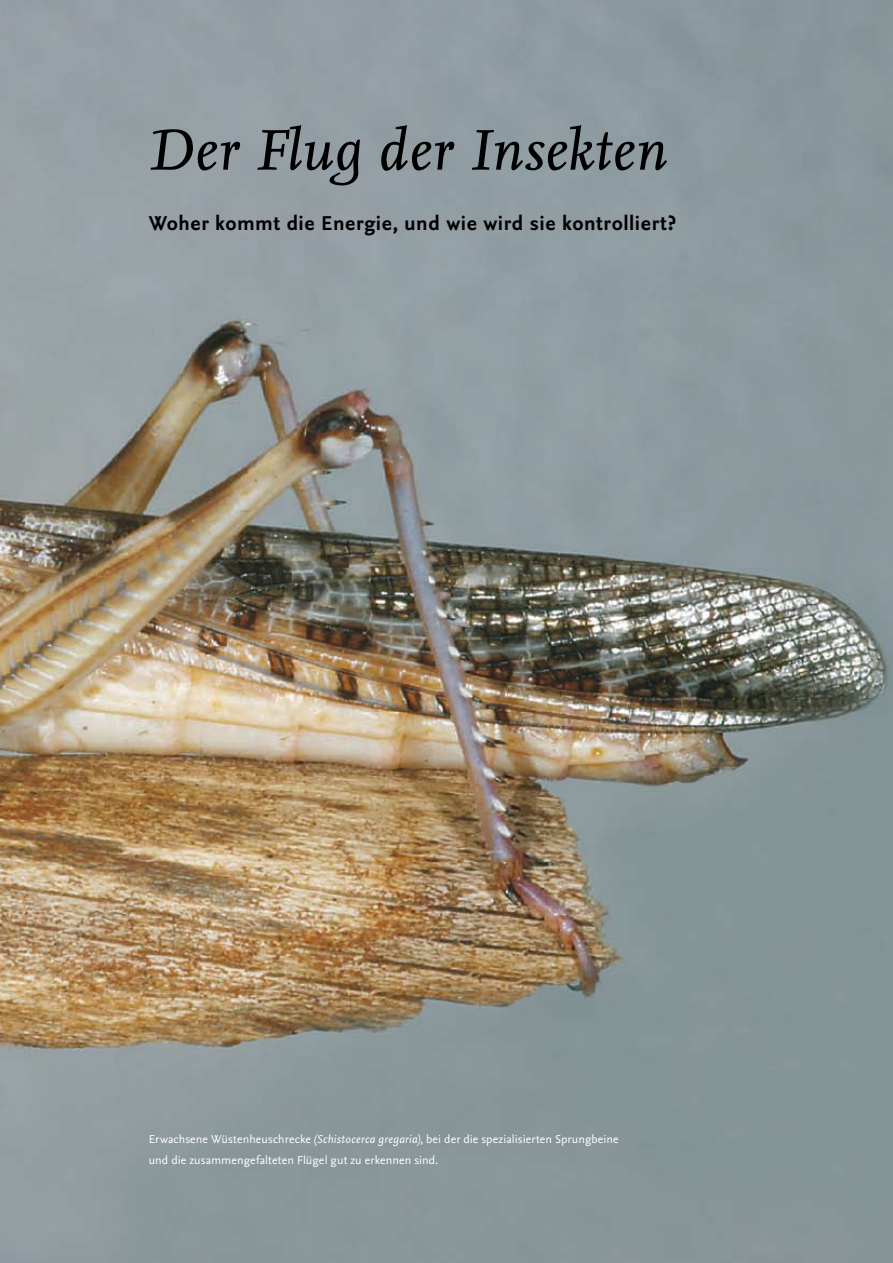
<style>
.page{position:relative;width:893px;height:1263px;background:#fff}
.page>*{position:absolute;margin:0;border:0;box-sizing:border-box;transform-origin:0 0}
.t1{font:italic 60px "Nexus Serif";letter-spacing:.01em;color:#000}
.t2{font:700 21px "Nexus Sans OT";letter-spacing:.025em;color:#000}
.t3{font:12px/21px "Nexus Sans OT";letter-spacing:.01em;color:#fff}
.s1{font-style:italic}
</style>
<div class="page">
<img style="left:0;top:0;width:893px;height:1263px">
<h1 class="t1" style="left:149px;top:112px;width:519px">Der Flug der Insekten</h1>
<h2 class="t2" style="left:149px;top:209px;width:529px">Woher kommt die Energie, und wie wird sie kontrolliert?</h2>
<p class="t3" style="left:149px;top:1128px;width:471px">Erwachsene Wüstenheuschrecke <span class="s1">(Schistocerca gregaria),</span> bei der die spezialisierten Sprungbeine und die zusammengefalteten Flügel gut zu erkennen sind.</p>
</div>
